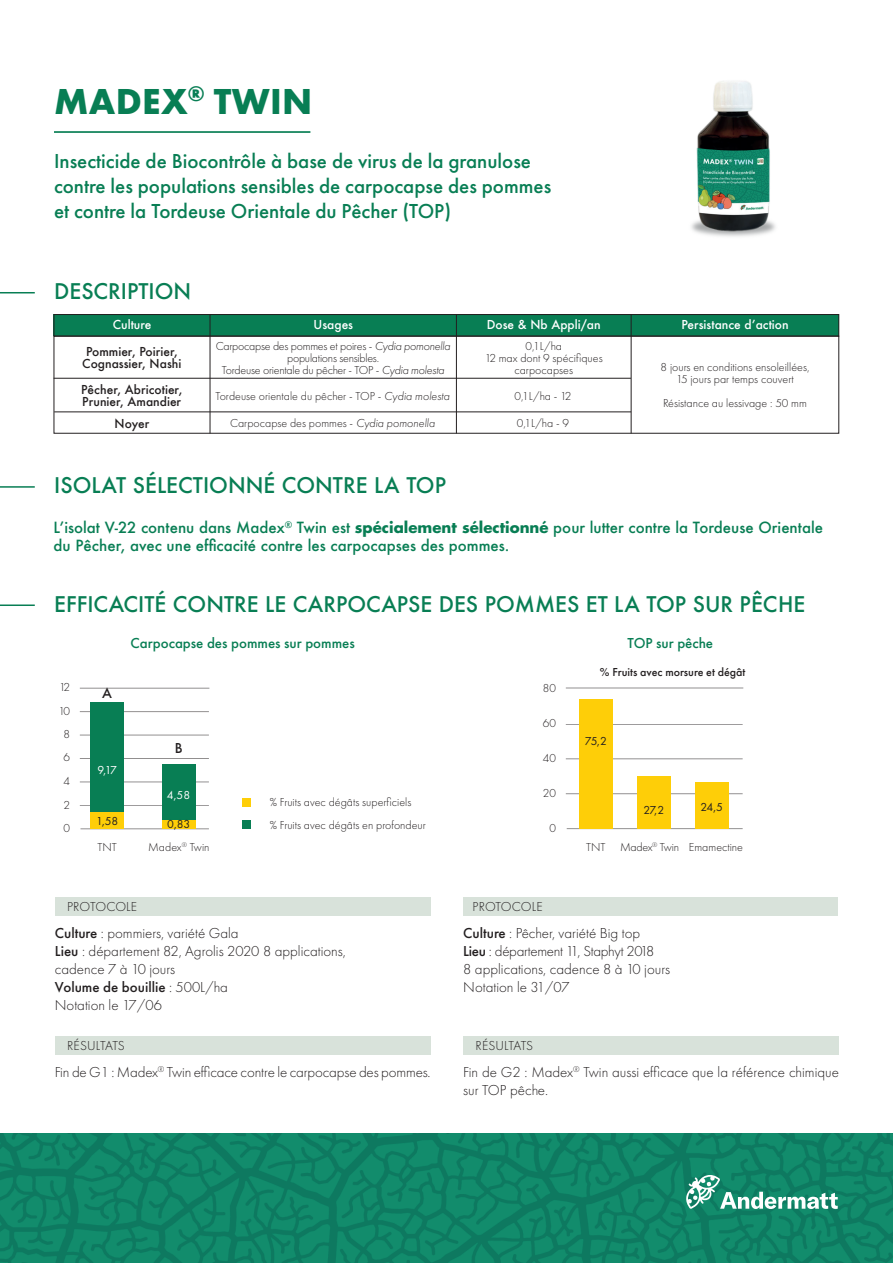
<style>
.page{position:relative;width:893px;height:1263px;background:#fff}
.page>*{position:absolute;margin:0;border:0;box-sizing:border-box;transform-origin:0 0}
.t1{font:700 37.5px "Futura PT";letter-spacing:.01em;color:#087e54}
.t2{font:500 21px/25.2px "Futura PT";color:#087e54}
.t3{font:500 21px "Futura";color:#087e54}
.t4{font:300 15px/18px "Futura PT";color:#231f20}
.t5{font:500 15px/18px "Futura";color:#087e54}
.t6{font:500 15px "Futura PT";color:#087e54}
.t7{font:500 15px "Futura PT";color:#231f20}
.t8{font:300 13.5px "Futura PT";letter-spacing:.005em;color:#231f20}
.t9{font:300 12px/12px "Futura PT";color:#231f20;text-align:center}
.t10{font:300 12px/12px "Futura PT";letter-spacing:-.02em;color:#231f20;text-align:center}
.t11{font:500 12px/12px "Futura";color:#231f20;text-align:center}
.t12{font:500 12px "Futura";color:#fff}
.t13{font:500 12px "Futura PT";color:#231f20}
.t14{font:12px "Futura PT";letter-spacing:-.05em;color:#231f20}
.t15{font:12px "Futura PT";color:#fff}
.s1{font-style:italic}
.s2{font-weight:700}
.s3{font-weight:500}
</style>
<div class="page">
<img style="left:0;top:1133px;width:893px;height:130px">
<svg style="left:686px;top:1175px;width:152px;height:34px"></svg>
<hr style="left:54px;top:131px;width:256px;height:2px;background:#087e54">
<img style="left:691px;top:81px;width:85px;height:156px">
<hr style="left:0;top:292px;width:35px;height:1px;background:#087e54">
<div style="left:54px;top:314px;width:785px;height:22px;background:#087e54"></div>
<div style="left:54px;top:314px;width:785px;height:22px;border:1px solid #231f20"></div>
<div style="left:54px;top:336px;width:785px;height:97px;border:1px solid #231f20"></div>
<hr style="left:54px;top:378px;width:577px;height:1px;background:#231f20">
<hr style="left:210px;top:314px;width:1px;height:119px;background:#231f20">
<hr style="left:456px;top:314px;width:1px;height:119px;background:#231f20">
<hr style="left:631px;top:314px;width:1px;height:119px;background:#231f20">
<hr style="left:54px;top:412px;width:577px;height:1px;background:#231f20">
<hr style="left:0;top:486px;width:35px;height:2px;background:#087e54">
<hr style="left:0;top:604px;width:35px;height:2px;background:#087e54">
<hr style="left:80px;top:828px;width:129px;height:1px;background:#231f20">
<hr style="left:80px;top:782px;width:129px;height:1px;background:#231f20">
<hr style="left:80px;top:758px;width:129px;height:1px;background:#231f20">
<hr style="left:80px;top:688px;width:129px;height:1px;background:#231f20">
<hr style="left:80px;top:711px;width:129px;height:1px;background:#231f20">
<hr style="left:80px;top:735px;width:129px;height:1px;background:#231f20">
<hr style="left:80px;top:805px;width:129px;height:1px;background:#231f20">
<div style="left:91px;top:812px;width:33px;height:17px;background:#fece08"></div>
<div style="left:162px;top:820px;width:33px;height:9px;background:#fece08"></div>
<div style="left:91px;top:702px;width:33px;height:110px;background:#087e54"></div>
<div style="left:162px;top:764px;width:33px;height:56px;background:#087e54"></div>
<div style="left:242px;top:798px;width:9px;height:8px;background:#fece08"></div>
<div style="left:242px;top:821px;width:9px;height:8px;background:#087e54"></div>
<div style="left:55px;top:898px;width:376px;height:18px;background:#d8e2da"></div>
<div style="left:55px;top:1036px;width:376px;height:18px;background:#d8e2da"></div>
<div style="left:463px;top:898px;width:375px;height:18px;background:#d8e2da"></div>
<div style="left:463px;top:1036px;width:376px;height:18px;background:#d8e2da"></div>
<hr style="left:567px;top:828px;width:176px;height:1px;background:#231f20">
<hr style="left:566px;top:758px;width:177px;height:1px;background:#231f20">
<hr style="left:566px;top:688px;width:177px;height:1px;background:#231f20">
<hr style="left:566px;top:724px;width:177px;height:1px;background:#231f20">
<hr style="left:566px;top:793px;width:177px;height:1px;background:#231f20">
<div style="left:579px;top:699px;width:33px;height:129px;background:#fece08"></div>
<div style="left:637px;top:776px;width:33px;height:52px;background:#fece08"></div>
<div style="left:695px;top:782px;width:33px;height:46px;background:#fece08"></div>
<h1 class="t1" style="left:54px;top:77px;width:260px">MADEX<sup>®</sup> TWIN</h1>
<h2 class="t2" style="left:54px;top:148px;width:499px">Insecticide de Biocontrôle à base de virus de la granulose contre les populations sensibles de carpocapse des pommes et contre la Tordeuse Orientale du Pêcher (TOP)</h2>
<h2 class="t3" style="left:54px;top:277px;width:139px">DESCRIPTION</h2>
<p class="t12" style="left:113px;top:316px;width:40px">Culture</p>
<p class="t12" style="left:314px;top:316px;width:41px">Usages</p>
<p class="t12" style="left:487px;top:316px;width:115px">Dose &amp; Nb Appli/an</p>
<p class="t12" style="left:681px;top:316px;width:109px">Persistance d’action</p>
<p class="t11" style="left:82px;top:345px;width:101px">Pommier, Poirier,<br>Cognassier, Nashi</p>
<p class="t10" style="left:216px;top:340px;width:236px">Carpocapse des pommes et poires - <span class="s1">Cydia pomonella </span>populations sensibles.<br>Tordeuse orientale du pêcher - TOP - <span class="s1">Cydia molesta</span></p>
<p class="t9" style="left:485px;top:340px;width:119px">0,1L/ha<br>12 max dont 9 spécifiques carpocapses</p>
<p class="t9" style="left:661px;top:362px;width:150px">8 jours en conditions ensoleillées,<br>15 jours par temps couvert</p>
<p class="t9" style="left:663px;top:398px;width:145px">Résistance au lessivage : 50 mm</p>
<p class="t11" style="left:81px;top:383px;width:103px;text-align:left">Pêcher, Abricotier,<br>Prunier, Amandier</p>
<p class="t9" style="left:216px;top:390px;width:236px">Tordeuse orientale du pêcher - TOP - <span class="s1">Cydia molesta</span></p>
<p class="t9" style="left:515px;top:390px;width:58px">0,1L/ha - 12</p>
<p class="t9" style="left:230px;top:417px;width:206px">Carpocapse des pommes - <span class="s1">Cydia pomonella</span></p>
<p class="t9" style="left:517px;top:417px;width:54px">0,1L/ha - 9</p>
<p class="t11" style="left:115px;top:417px;width:36px">Noyer</p>
<h2 class="t3" style="left:54px;top:471px;width:393px">ISOLAT SÉLECTIONNÉ CONTRE LA TOP</h2>
<p class="t5" style="left:54px;top:518px;width:771px">L’isolat V-22 contenu dans Madex<sup>®</sup> Twin est <span class="s2">spécialement sélectionné</span> pour lutter contre la Tordeuse Orientale du Pêcher, avec une efficacité contre les carpocapses des pommes.</p>
<h2 class="t3" style="left:54px;top:589px;width:752px">EFFICACITÉ CONTRE LE CARPOCAPSE DES POMMES ET LA TOP SUR PÊCHE</h2>
<p class="t6" style="left:131px;top:634px;width:226px">Carpocapse des pommes sur pommes</p>
<p class="t6" style="left:628px;top:634px;width:87px">TOP sur pêche</p>
<p class="t9" style="left:59px;top:681px;width:13px">12</p>
<p class="t9" style="left:58px;top:705px;width:13px">10</p>
<p class="t9" style="left:64px;top:728px;width:8px">8</p>
<p class="t9" style="left:64px;top:751px;width:8px">6</p>
<p class="t9" style="left:64px;top:775px;width:8px">4</p>
<p class="t9" style="left:64px;top:799px;width:8px">2</p>
<p class="t9" style="left:64px;top:822px;width:8px">0</p>
<p class="t7" style="left:102px;top:684px;width:11px">A</p>
<p class="t15" style="left:97px;top:762px;width:21px">9,17</p>
<p class="t7" style="left:175px;top:739px;width:9px">B</p>
<p class="t15" style="left:167px;top:788px;width:25px">4,58</p>
<p class="t14" style="left:96px;top:813px;width:24px">1,58</p>
<p class="t14" style="left:167px;top:817px;width:25px">0,83</p>
<p class="t9" style="left:98px;top:841px;width:21px">TNT</p>
<p class="t9" style="left:148px;top:841px;width:63px">Madex<sup>®</sup> Twin</p>
<p class="t8" style="left:67px;top:899px;width:72px">PROTOCOLE</p>
<p class="t9" style="left:270px;top:791px;width:158px;line-height:22.6px;text-align:left">% Fruits avec dégâts superficiels<br>% Fruits avec dégâts en profondeur</p>
<p class="t4" style="left:55px;top:924px;width:293px"><span class="s3">Culture</span> : pommiers, variété Gala<br><span class="s3">Lieu</span> : département 82, Agrolis 2020 8 applications, cadence 7 à 10 jours<br><span class="s3">Volume de bouillie</span> : 500L/ha<br>Notation le 17/06</p>
<p class="t8" style="left:67px;top:1037px;width:59px">RÉSULTATS</p>
<p class="t4" style="left:55px;top:1063px;width:377px">Fin de G1 : Madex<sup>®</sup> Twin efficace contre le carpocapse des pommes.</p>
<p class="t9" style="left:543px;top:682px;width:15px">80</p>
<p class="t9" style="left:543px;top:717px;width:15px">60</p>
<p class="t9" style="left:543px;top:752px;width:15px">40</p>
<p class="t9" style="left:543px;top:787px;width:15px">20</p>
<p class="t9" style="left:550px;top:822px;width:8px">0</p>
<p class="t8" style="left:473px;top:899px;width:72px">PROTOCOLE</p>
<p class="t13" style="left:600px;top:665px;width:147px">% Fruits avec morsure et dégât</p>
<p class="t14" style="left:585px;top:734px;width:23px">75,2</p>
<p class="t14" style="left:643px;top:803px;width:22px">27,2</p>
<p class="t14" style="left:700px;top:800px;width:24px">24,5</p>
<p class="t9" style="left:586px;top:841px;width:158px">TNT Madex<sup>®</sup> Twin Emamectine</p>
<p class="t4" style="left:463px;top:924px;width:208px"><span class="s3">Culture</span> : Pêcher, variété Big top<br><span class="s3">Lieu</span> : département 11, Staphyt 2018<br>8 applications, cadence 8 à 10 jours<br>Notation le 31/07</p>
<p class="t8" style="left:476px;top:1037px;width:59px">RÉSULTATS</p>
<p class="t4" style="left:463px;top:1063px;width:377px">Fin de G2 : Madex<sup>®</sup> Twin aussi efficace que la référence chimique sur TOP pêche.</p>
</div>
